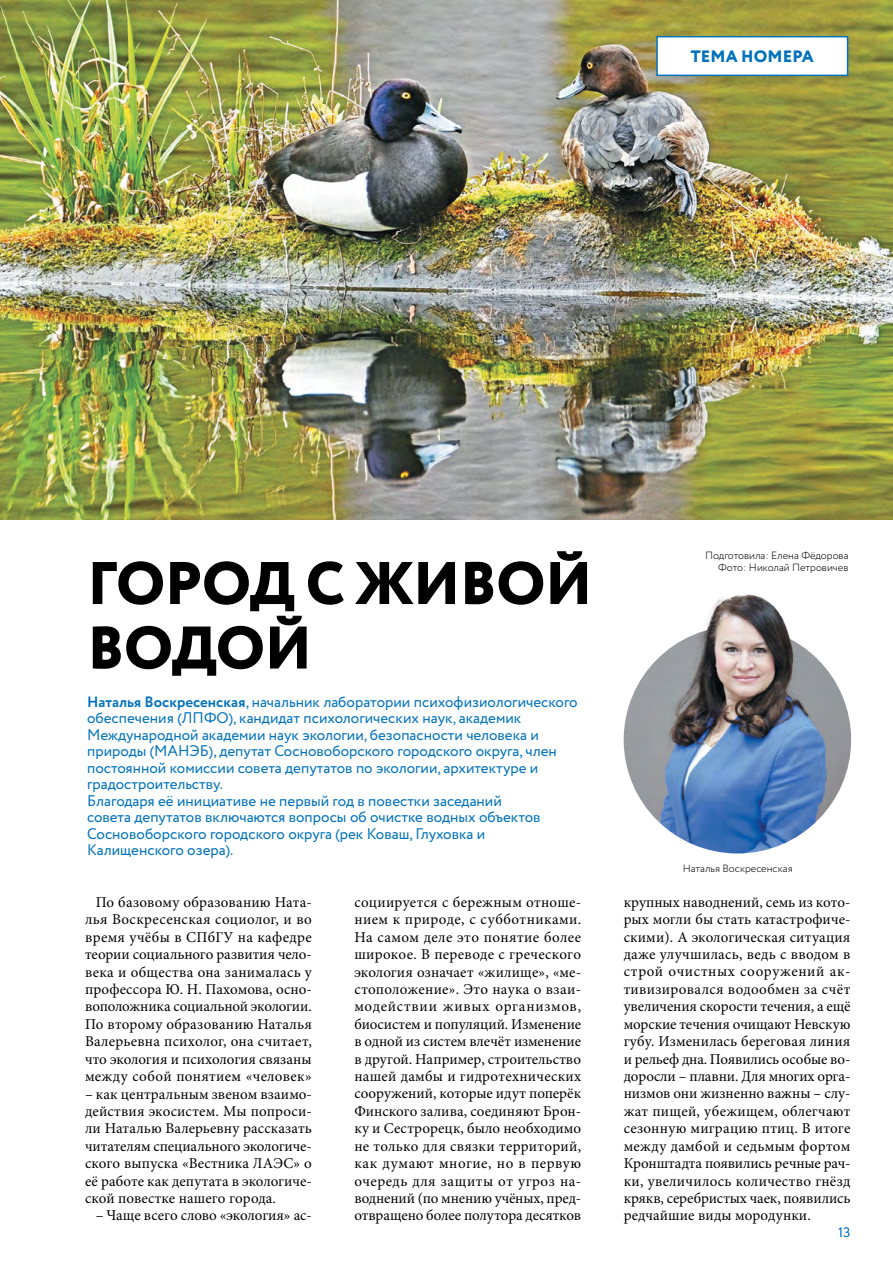
<style>
.page{position:relative;width:893px;height:1263px;background:#fff}
.page>*{position:absolute;margin:0;border:0;box-sizing:border-box;transform-origin:0 0}
.t1{font:800 60px/64.5px "Circe";letter-spacing:-.01em;color:#000}
.t2{font:800 16.5px "Circe";letter-spacing:.01em;color:#0072bc}
.t3{font:15px/17.4px "Minion Pro";color:#000;text-align:justify}
.t4{font:15px/16.5px "Circe";color:#0072bc}
.t5{font:300 13.5px "Circe";color:#0072bc}
.t6{font:12px "Circe";letter-spacing:.01em;color:#0072bc}
.t7{font:300 10.5px/12.6px "Circe";color:#000;text-align:right}
.s1{font-weight:700}
</style>
<div class="page">
<img style="left:0;top:0;width:893px;height:519px">
<div style="left:657px;top:37px;width:191px;height:38px;background:#fff"></div>
<div style="left:656px;top:36px;width:192px;height:40px;border:2px solid #0072bc"></div>
<img style="left:624px;top:626px;width:227px;height:227px;border-radius:114px">
<img style="left:652px;top:594px;width:187px;height:188px">
<p class="t2" style="left:691px;top:45px;width:125px">ТЕМА НОМЕРА</p>
<p class="t6" style="left:773px;top:51px;width:78px">АПРЕЛЬ 2024</p>
<h1 class="t1" style="left:87px;top:555px;width:507px">ГОРОД С ЖИВОЙ<br>ВОДОЙ</h1>
<p class="t4" style="left:87px;top:694px;width:492px"><span class="s1">Наталья Воскресенская</span>, начальник лаборатории психофизиологического обеспечения (ЛПФО), кандидат психологических наук, академик Международной академии наук экологии, безопасности человека и природы (МАНЭБ), депутат Сосновоборского городского округа, член постоянной комиссии совета депутатов по экологии, архитектуре и градостроительству.<br>Благодаря её инициативе не первый год в повестки заседаний<br>совета депутатов включаются вопросы об очистке водных объектов Сосновоборского городского округа (рек Коваш, Глуховка и Калищенского озера).</p>
<p class="t7" style="left:705px;top:549px;width:145px">Подготовила: Елена Фёдорова<br>Фото: Николай Петровичев</p>
<p class="t7" style="left:683px;top:862px;width:111px">Наталья Воскресенская</p>
<p class="t3" style="left:85px;top:893px;width:228px;text-indent:11px">По базовому образованию Ната&shy;лья Воскресенская социолог, и во время учёбы в СПбГУ на кафедре теории социального развития чело&shy;века и общества она занималась у профессора Ю. Н. Пахомова, осно&shy;воположника социальной экологии.<br>По второму образованию Наталья Валерьевна психолог, она считает, что экология и психология связаны между собой понятием «человек»</p>
<p class="t3" style="left:85px;top:1085px;width:228px">– как центральным звеном взаимо&shy;действия экосистем. Мы попроси&shy;ли Наталью Валерьевну рассказать читателям специального экологиче&shy;ского выпуска «Вестника ЛАЭС» о её работе как депутата в экологиче&shy;ской повестке нашего города.</p>
<p class="t3" style="left:96px;top:1207px;width:218px">– Чаще всего слово «экология» ас-</p>
<p class="t3" style="left:354px;top:893px;width:228px">социируется с бережным отноше&shy;нием к природе, с субботниками.<br>На самом деле это понятие более широкое. В переводе с греческого экология означает «жилище», «ме&shy;стоположение». Это наука о взаи&shy;модействии живых организмов, биосистем и популяций. Изменение в одной из систем влечёт изменение в другой. Например, строительство нашей дамбы и гидротехнических сооружений, которые идут поперёк Финского залива, соединяют Брон&shy;ку и Сестрорецк, было необходимо не только для связки территорий, как думают многие, но в первую очередь для защиты от угроз на&shy;воднений (по мнению учёных, пред&shy;отвращено более полутора десятков</p>
<p class="t3" style="left:624px;top:893px;width:228px">крупных наводнений, семь из кото&shy;рых могли бы стать катастрофиче&shy;скими). А экологическая ситуация даже улучшилась, ведь с вводом в строй очистных сооружений ак&shy;тивизировался водообмен за счёт увеличения скорости течения, а ещё морские течения очищают Невскую губу. Изменилась береговая линия и рельеф дна. Появились особые во&shy;доросли – плавни. Для многих орга&shy;низмов они жизненно важны – слу&shy;жат пищей, убежищем, облегчают сезонную миграцию птиц. В итоге между дамбой и седьмым фортом Кронштадта появились речные рач&shy;ки, увеличилось количество гнёзд крякв, серебристых чаек, появились редчайшие виды мородунки.</p>
<p class="t5" style="left:838px;top:1224px;width:14px">13</p>
</div>
